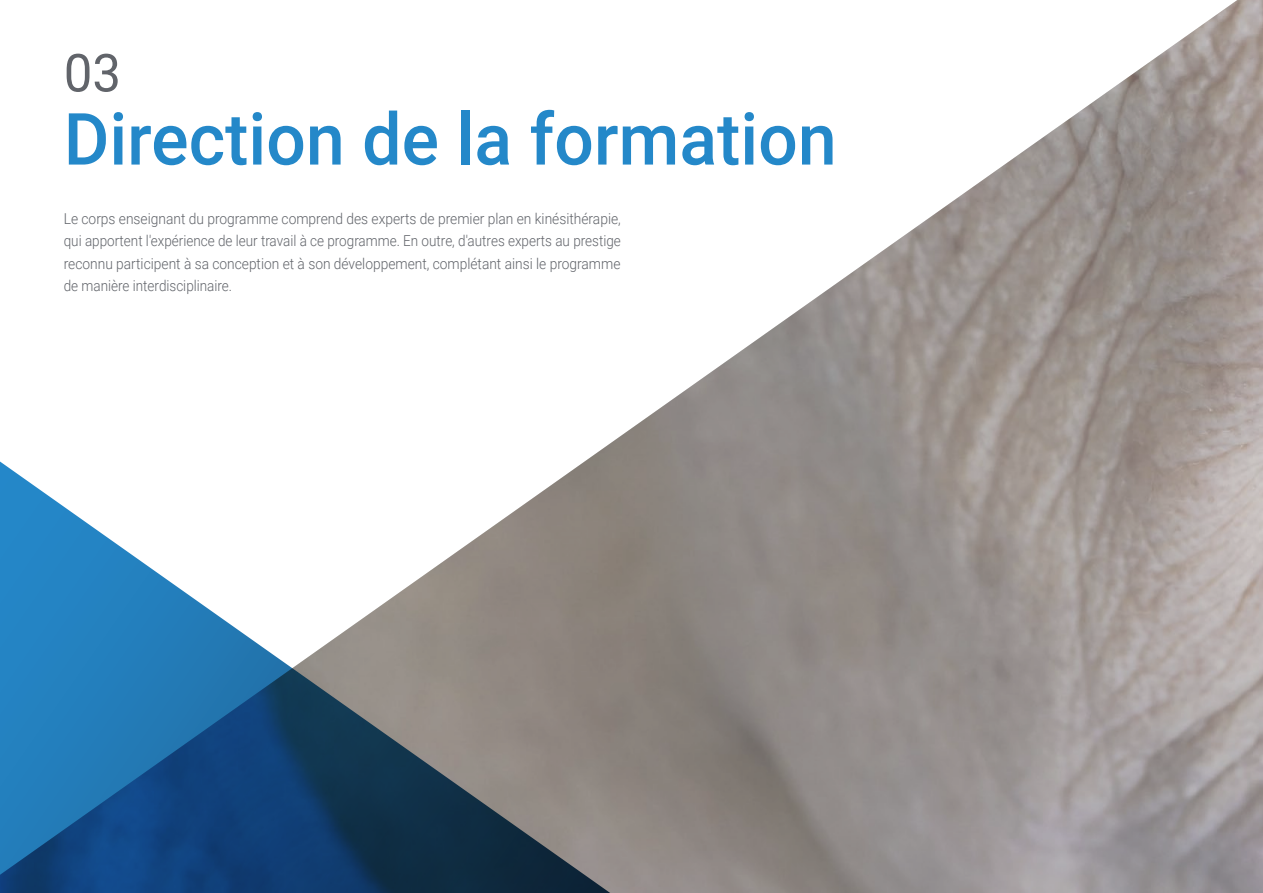
<style>
.page{position:relative;width:1263px;height:893px;background:#fff}
.page>*{position:absolute;margin:0;border:0;box-sizing:border-box;transform-origin:0 0}
.t1{font:500 72px "Roboto";color:#2488c9}
.t2{font:52.5px "Roboto";color:#61646a}
.t3{font:300 15px/22.5px "Roboto";color:#61646a;text-align:justify;scale:.92 1}
</style>
<div class="page">
<img style="left:606px;top:0;width:657px;height:893px">
<svg style="left:0;top:446px;width:640px;height:447px"></svg>
<h2 class="t2" style="left:64px;top:36px;width:59px">03</h2>
<h1 class="t1" style="left:64px;top:89px;width:774px">Direction de la formation</h1>
<p class="t3" style="left:64px;top:207px;width:607px">Le corps enseignant du programme comprend des experts de premier plan en kinésithérapie, qui apportent l'expérience de leur travail à ce programme. En outre, d'autres experts au prestige reconnu participent à sa conception et à son développement, complétant ainsi le programme de manière interdisciplinaire.</p>
</div>
